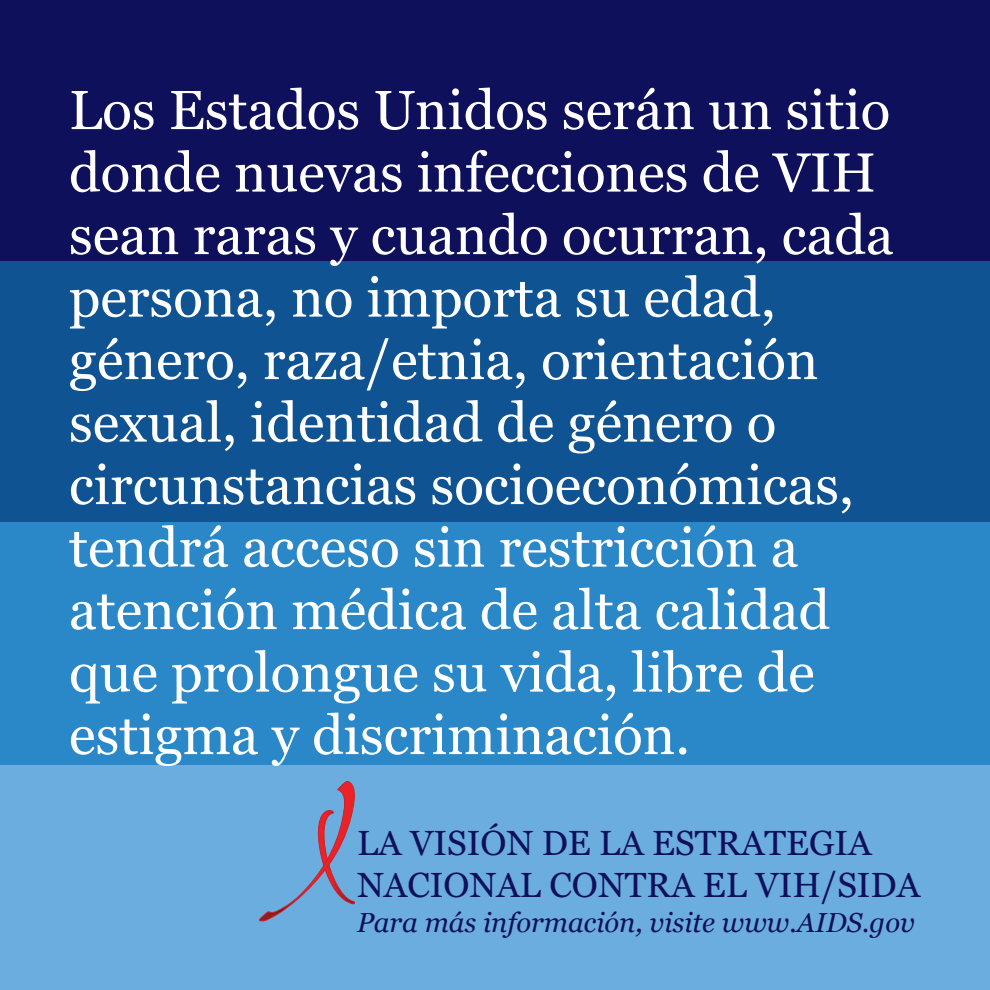
<style>
.page{position:relative;width:990px;height:990px;background:#fff}
.page>*{position:absolute;margin:0;border:0;box-sizing:border-box;transform-origin:0 0}
.t1{font:55px/62.5px "Georgia";color:#fff}
.t2{font:35px/42px "Georgia";color:#0f105b}
.t3{font:italic 27.5px "Georgia";color:#0f105b}
</style>
<div class="page">
<div style="left:0;top:261px;width:990px;height:261px;background:#0f5392"></div>
<div style="left:0;top:0;width:990px;height:261px;background:#0f105b"></div>
<div style="left:0;top:758px;width:990px;height:232px;background:#6caddf"></div>
<div style="left:0;top:522px;width:990px;height:243px;background:#2b88c8"></div>
<svg style="left:259px;top:781px;width:96px;height:141px"></svg>
<p class="t1" style="left:69px;top:79px;width:826px">Los Estados Unidos serán un sitio donde nuevas infecciones de VIH sean raras y cuando ocurran, cada persona, no importa su edad, género, raza/etnia, orientación sexual, identidad de género o circunstancias socioeconómicas, tendrá acceso sin restricción a atención médica de alta calidad que prolongue su vida, libre de estigma y discriminación.</p>
<p class="t2" style="left:357px;top:822px;width:565px">LA VISIÓN DE LA ESTRATEGIA<br>NACIONAL CONTRA EL VIH/SIDA</p>
<p class="t3" style="left:357px;top:907px;width:559px">Para más información, visite www.AIDS.gov</p>
</div>
